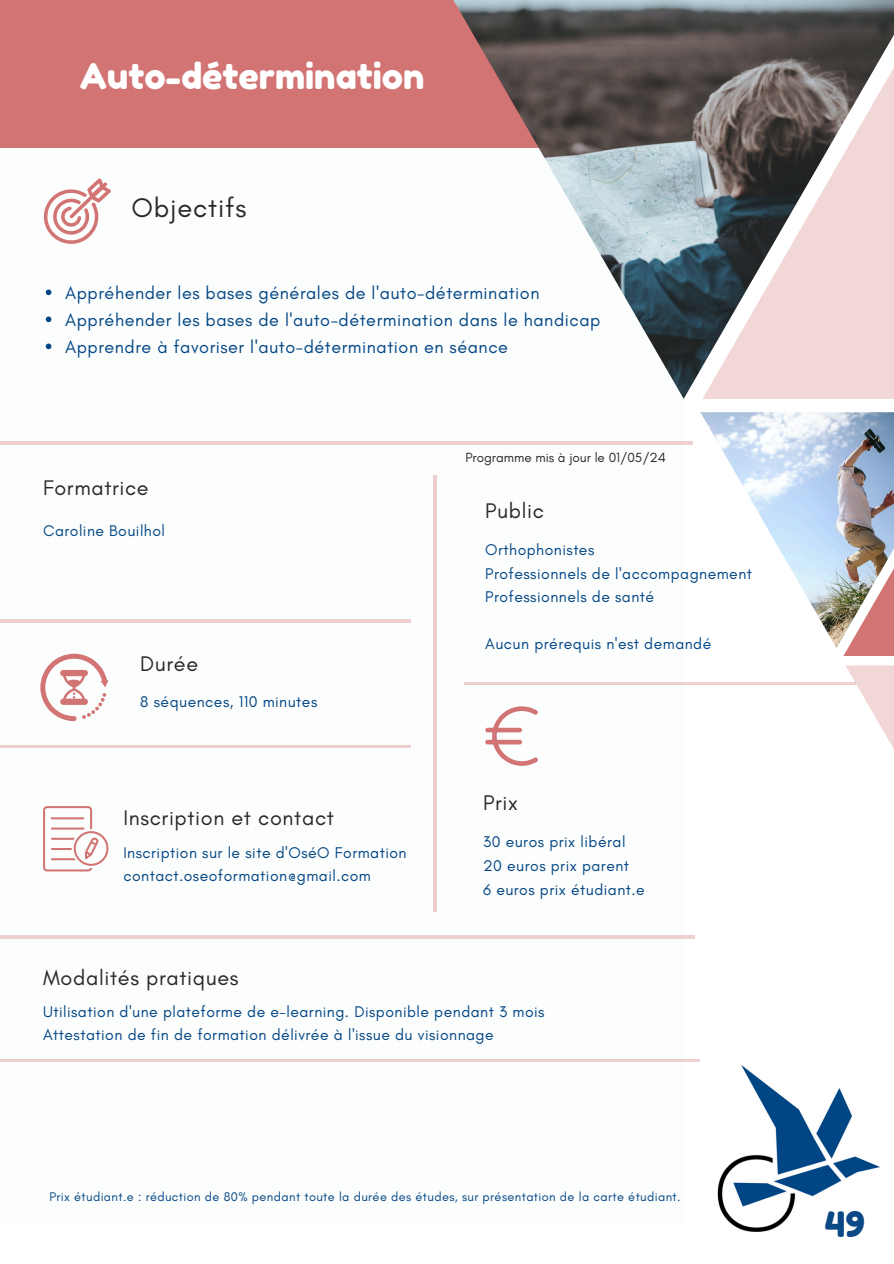
<style>
.page{position:relative;width:894px;height:1264px;background:#fff}
.page>*{position:absolute;margin:0;border:0;box-sizing:border-box;transform-origin:0 0}
.t1{font:35.4px "Fredoka One";color:#fff}
.t2{font:34.8px "Fredoka One";color:#0a4886}
.t3{font:27.3px "Glacial Indifference";letter-spacing:.03em;color:#282828}
.t4{font:21.6px "Glacial Indifference";letter-spacing:.03em;color:#282828}
.t5{font:18px/27px "Glacial Indifference";letter-spacing:.03em;color:#024684}
.t6{font:15.75px/23.7px "Glacial Indifference";letter-spacing:.03em;color:#024684}
.t7{font:13.5px "Glacial Indifference";color:#282828}
.t8{font:12.75px "Glacial Indifference";letter-spacing:.03em;color:#024684}
</style>
<div class="page">
<img style="left:700px;top:412px;width:193px;height:236px">
<img style="left:843px;top:453px;width:50px;height:202px">
<div style="left:0;top:0;width:658px;height:233px;background:#d27474"></div>
<div style="left:0;top:148px;width:682px;height:1075px;background:#fcfdfd"></div>
<hr style="left:0;top:745px;width:411px;height:2px;background:#d27474">
<hr style="left:0;top:442px;width:692px;height:2px;background:#d27474">
<hr style="left:0;top:935px;width:695px;height:3px;background:#d27474">
<hr style="left:433px;top:475px;width:4px;height:436px;background:#eecfcf">
<svg style="left:40px;top:653px;width:68px;height:68px"></svg>
<svg style="left:43px;top:806px;width:65px;height:65px"></svg>
<svg style="left:485px;top:706px;width:53px;height:59px"></svg>
<img style="left:717px;top:1065px;width:163px;height:167px">
<img style="left:453px;top:0;width:440px;height:399px">
<hr style="left:464px;top:682px;width:391px;height:3px;background:#d27474">
<hr style="left:0;top:619px;width:411px;height:3px;background:#d27474">
<svg style="left:845px;top:665px;width:48px;height:82px"></svg>
<hr style="left:0;top:1059px;width:700px;height:2px;background:#d27474">
<svg style="left:43px;top:178px;width:68px;height:66px"></svg>
<svg style="left:46px;top:289px;width:5px;height:6px"></svg>
<svg style="left:46px;top:316px;width:5px;height:6px"></svg>
<svg style="left:46px;top:343px;width:5px;height:6px"></svg>
<h1 class="t1" style="left:80px;top:55px;width:346px">Auto-détermination</h1>
<h3 class="t3" style="left:131px;top:191px;width:116px">Objectifs</h3>
<p class="t5" style="left:65px;top:279px;width:536px">Appréhender les bases générales de l'auto-détermination<br>Appréhender les bases de l'auto-détermination dans le handicap<br>Apprendre à favoriser l'auto-détermination en séance</p>
<h3 class="t4" style="left:43px;top:474px;width:107px">Formatrice</h3>
<p class="t6" style="left:43px;top:519px;width:123px">Caroline Bouilhol</p>
<h3 class="t4" style="left:140px;top:651px;width:59px">Durée</h3>
<p class="t6" style="left:140px;top:689px;width:178px">8 séquences, 110 minutes</p>
<h3 class="t4" style="left:123px;top:804px;width:212px">Inscription et contact</h3>
<p class="t6" style="left:123px;top:840px;width:285px">Inscription sur le site d'OséO Formation contact.oseoformation@gmail.com</p>
<h3 class="t4" style="left:43px;top:964px;width:197px">Modalités pratiques</h3>
<p class="t7" style="left:465px;top:449px;width:202px">Programme mis à jour le 01/05/24</p>
<h3 class="t4" style="left:485px;top:497px;width:60px">Public</h3>
<p class="t6" style="left:485px;top:537px;width:268px">Orthophonistes<br>Professionnels de l'accompagnement<br>Professionnels de santé</p>
<p class="t6" style="left:485px;top:632px;width:227px">Aucun prérequis n'est demandé</p>
<h3 class="t4" style="left:483px;top:789px;width:36px">Prix</h3>
<p class="t6" style="left:483px;top:830px;width:163px">30 euros prix libéral<br>20 euros prix parent<br>6 euros prix étudiant.e</p>
<p class="t6" style="left:43px;top:999px;width:503px">Utilisation d'une plateforme de e-learning. Disponible pendant 3 mois<br>Attestation de fin de formation délivrée à l'issue du visionnage</p>
<p class="t8" style="left:49px;top:1188px;width:632px">Prix étudiant.e : réduction de 80% pendant toute la durée des études, sur présentation de la carte étudiant.</p>
<h2 class="t2" style="left:824px;top:1202px;width:42px">49</h2>
</div>
